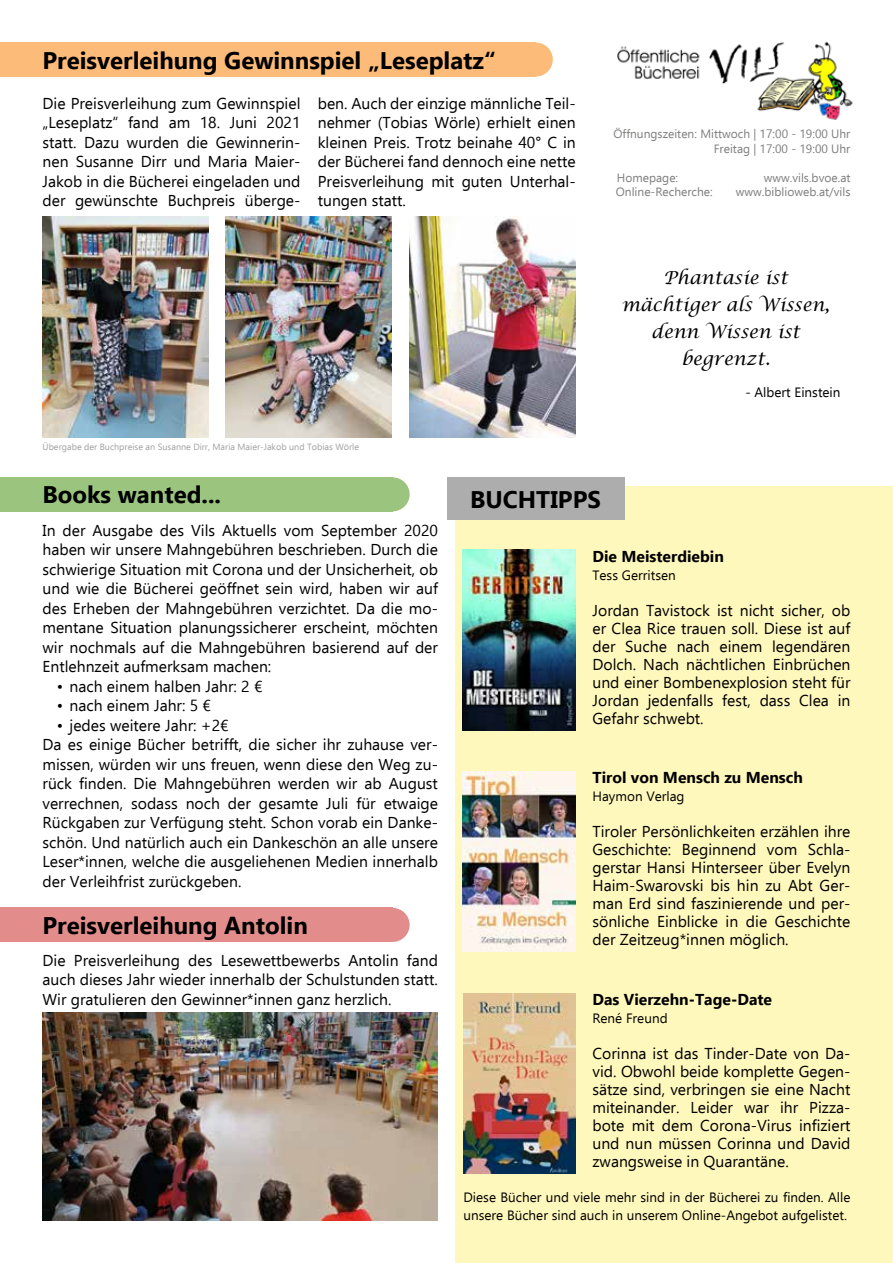
<style>
.page{position:relative;width:893px;height:1263px;background:#fff}
.page>*{position:absolute;margin:0;border:0;box-sizing:border-box;transform-origin:0 0}
.t1{font:700 24px "Ebrima";color:#000}
.t2{font:italic 18px/27px "Lucida Calligraphy";color:#000;text-align:center}
.t3{font:15.75px/19.5px "Ebrima";color:#000;text-align:justify}
.t4{font:700 15.75px "Ebrima";color:#000}
.t5{font:13.5px/18px "Ebrima";color:#000}
.t6{font:12px/14.4px "Ebrima";color:#7e7e7d;text-align:right}
.t7{font:9px "Ebrima";color:#a1a1a1}
</style>
<div class="page">
<img style="left:617px;top:43px;width:236px;height:77px">
<div style="left:0;top:43px;width:536px;height:34px;background:#fdbb79"></div>
<div style="left:519px;top:43px;width:34px;height:34px;background:#fdbb79;border-radius:50%"></div>
<div style="left:0;top:477px;width:393px;height:34px;background:#9bc57f"></div>
<div style="left:376px;top:477px;width:34px;height:34px;background:#9bc57f;border-radius:50%"></div>
<div style="left:0;top:908px;width:393px;height:34px;background:#e28d8b"></div>
<div style="left:376px;top:908px;width:34px;height:34px;background:#e28d8b;border-radius:50%"></div>
<img style="left:43px;top:1012px;width:395px;height:208px">
<div style="left:455px;top:487px;width:438px;height:776px;background:#fff8bd"></div>
<div style="left:447px;top:477px;width:178px;height:43px;background:#adadad"></div>
<img style="left:462px;top:550px;width:113px;height:180px">
<img style="left:462px;top:772px;width:113px;height:180px">
<img style="left:463px;top:993px;width:112px;height:180px">
<img style="left:410px;top:216px;width:165px;height:221px">
<img style="left:43px;top:216px;width:165px;height:221px">
<img style="left:226px;top:216px;width:165px;height:221px">
<h1 class="t1" style="left:43px;top:41px;width:455px">Preisverleihung Gewinnspiel „Leseplatz“</h1>
<p class="t3" style="left:43px;top:93px;width:259px">Die Preisverleihung zum Gewinnspiel „Leseplatz“ fand am 18. Juni 2021 statt. Dazu wurden die Gewinnerin&shy;nen Susanne Dirr und Maria Maier-Jakob in die Bücherei eingeladen und der gewünschte Buchpreis überge-</p>
<p class="t3" style="left:318px;top:93px;width:259px">ben. Auch der einzige männliche Teil&shy;nehmer (Tobias Wörle) erhielt einen kleinen Preis. Trotz beinahe 40° C in der Bücherei fand dennoch eine nette Preisverleihung mit guten Unterhal&shy;tungen statt.</p>
<p class="t6" style="left:614px;top:127px;width:238px">Öffnungszeiten: Mittwoch | 17:00 - 19:00 Uhr<br>Freitag | 17:00 - 19:00 Uhr</p>
<p class="t6" style="left:617px;top:170px;width:63px">Homepage:</p>
<p class="t6" style="left:764px;top:170px;width:88px">www.vils.bvoe.at</p>
<p class="t6" style="left:616px;top:184px;width:98px">Online-Recherche:</p>
<p class="t6" style="left:736px;top:184px;width:116px">www.biblioweb.at/vils</p>
<p class="t7" style="left:43px;top:440px;width:318px">Übergabe der Buchpreise an Susanne Dirr, Maria Maier-Jakob und Tobias Wörle</p>
<h1 class="t1" style="left:43px;top:476px;width:180px">Books wanted...</h1>
<p class="t2" style="left:622px;top:264px;width:209px">Phantasie ist mächtiger als Wissen, denn Wissen ist begrenzt.</p>
<p class="t5" style="left:745px;top:383px;width:97px">- Albert Einstein</p>
<h1 class="t1" style="left:470px;top:480px;width:132px">BUCHTIPPS</h1>
<p class="t3" style="left:43px;top:520px;width:397px">In der Ausgabe des Vils Aktuells vom September 2020 haben wir unsere Mahngebühren beschrieben. Durch die schwierige Situation mit Corona und der Unsicherheit, ob und wie die Bücherei geöffnet sein wird, haben wir auf des Erheben der Mahngebühren verzichtet. Da die mo&shy;mentane Situation planungssicherer erscheint, möchten wir nochmals auf die Mahngebühren basierend auf der Entlehnzeit aufmerksam machen:</p>
<p class="t3" style="left:57px;top:676px;width:207px">• nach einem halben Jahr: 2 €</p>
<p class="t3" style="left:57px;top:695px;width:156px">• nach einem Jahr: 5 €</p>
<p class="t3" style="left:43px;top:715px;width:397px;text-align:left;text-indent:14px">• jedes weitere Jahr: +2€<br>Da es einige Bücher betrifft, die sicher ihr zuhause ver&shy;missen, würden wir uns freuen, wenn diese den Weg zu&shy;rück finden. Die Mahngebühren werden wir ab August verrechnen, sodass noch der gesamte Juli für etwaige Rückgaben zur Verfügung steht. Schon vorab ein Danke&shy;schön. Und natürlich auch ein Dankeschön an alle unsere Leser*innen, welche die ausgeliehenen Medien innerhalb der Verleihfrist zurückgeben.</p>
<h1 class="t1" style="left:43px;top:906px;width:267px">Preisverleihung Antolin</h1>
<p class="t3" style="left:43px;top:950px;width:397px">Die Preisverleihung des Lesewettbewerbs Antolin fand auch dieses Jahr wieder innerhalb der Schulstunden statt.<br>Wir gratulieren den Gewinner*innen ganz herzlich.</p>
<p class="t4" style="left:592px;top:543px;width:133px">Die Meisterdiebin</p>
<p class="t5" style="left:592px;top:565px;width:85px">Tess Gerritsen</p>
<p class="t3" style="left:592px;top:600px;width:259px;line-height:18px">Jordan Tavistock ist nicht sicher, ob er Clea Rice trauen soll. Diese ist auf der Suche nach einem legendären Dolch. Nach nächtlichen Einbrüchen und einer Bombenexplosion steht für Jordan jedenfalls fest, dass Clea in Gefahr schwebt.</p>
<p class="t4" style="left:592px;top:765px;width:212px">Tirol von Mensch zu Mensch</p>
<p class="t5" style="left:592px;top:787px;width:94px">Haymon Verlag</p>
<p class="t3" style="left:592px;top:822px;width:259px;line-height:18px">Tiroler Persönlichkeiten erzählen ihre Geschichte: Beginnend vom Schla&shy;gerstar Hansi Hinterseer über Evelyn Haim-Swarovski bis hin zu Abt Ger&shy;man Erd sind faszinierende und per&shy;sönliche Einblicke in die Geschichte der Zeitzeug*innen möglich.</p>
<p class="t4" style="left:592px;top:987px;width:181px">Das Vierzehn-Tage-Date</p>
<p class="t5" style="left:592px;top:1009px;width:77px">René Freund</p>
<p class="t3" style="left:592px;top:1044px;width:259px;line-height:18px">Corinna ist das Tinder-Date von Da&shy;vid. Obwohl beide komplette Gegen&shy;sätze sind, verbringen sie eine Nacht miteinander. Leider war ihr Pizza&shy;bote mit dem Corona-Virus infiziert und nun müssen Corinna und David zwangsweise in Quarantäne.</p>
<p class="t5" style="left:463px;top:1187px;width:388px">Diese Bücher und viele mehr sind in der Bücherei zu finden. Alle unsere Bücher sind auch in unserem Online-Angebot aufgelistet.</p>
</div>
